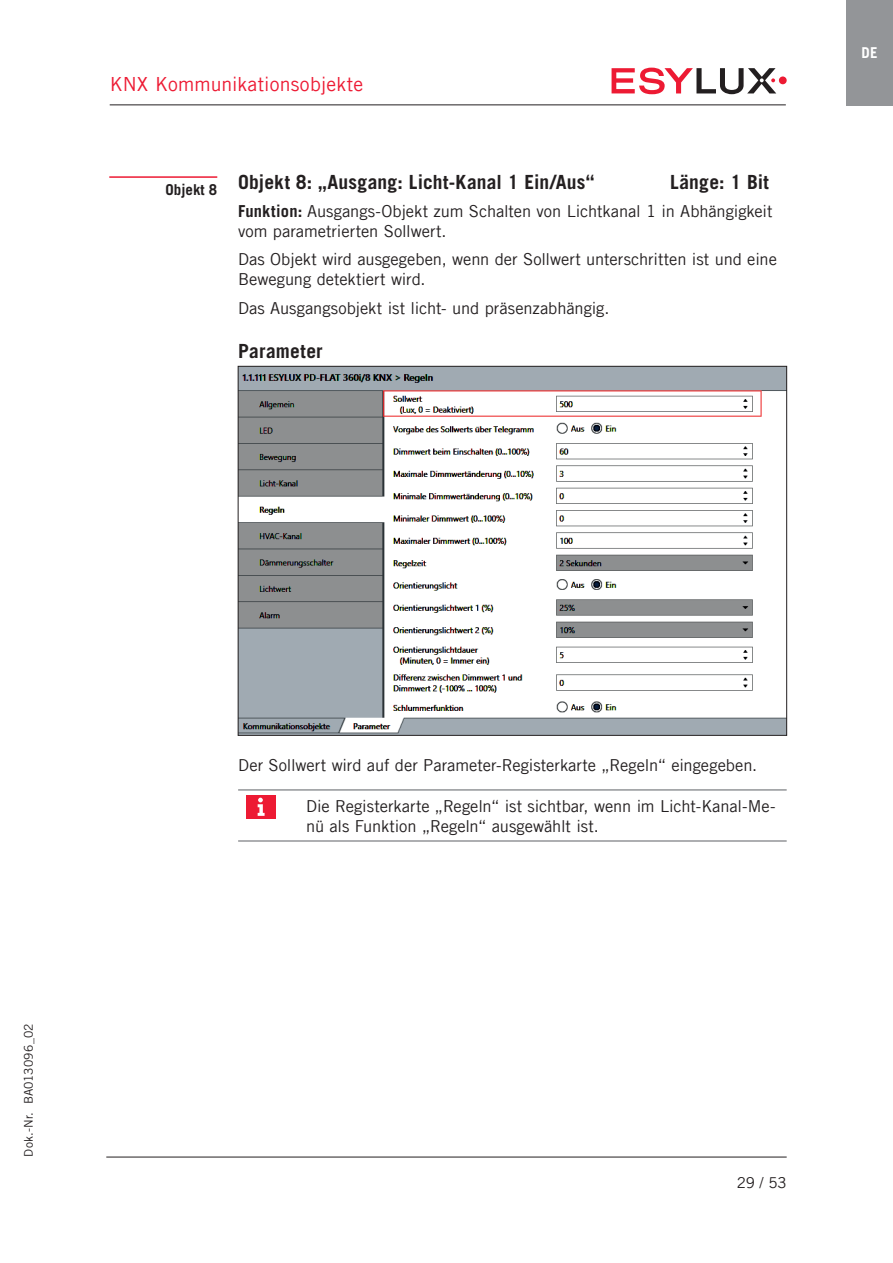
<style>
.page{position:relative;width:893px;height:1263px;background:#fff}
.page>*{position:absolute;margin:0;border:0;box-sizing:border-box;transform-origin:0 0}
.t1{font:700 19.5px "Trade Gothic LT Com";letter-spacing:.01em;color:#231f20}
.t2{font:19.5px "Trade Gothic LT Com";letter-spacing:.01em;color:#ed1a33}
.t3{font:16.5px/19.8px "Trade Gothic LT Com";letter-spacing:-.005em;color:#231f20}
.t4{font:700 15px "Trade Gothic LT Com";color:#231f20}
.t5{font:15px "Trade Gothic LT Com";color:#231f20}
.t6{font:700 15px "Trade Gothic LT Com";color:#fff}
.t7{font:12px "Trade Gothic LT Com";letter-spacing:.015em;color:#231f20}
.s1{font-weight:700}
</style>
<div class="page">
<hr style="left:106px;top:1157px;width:681px;height:1px;background:#231f20">
<div style="left:779px;top:76px;width:8px;height:8px;background:#ed1a33;border-radius:50%"></div>
<svg style="left:612px;top:68px;width:164px;height:26px"></svg>
<hr style="left:110px;top:104px;width:676px;height:1px;background:#231f20">
<div style="left:846px;top:0;width:47px;height:105px;background:#939598"></div>
<hr style="left:238px;top:789px;width:549px;height:2px;background:#939598">
<hr style="left:238px;top:840px;width:549px;height:2px;background:#939598">
<img style="left:240px;top:368px;width:545px;height:365px">
<hr style="left:109px;top:176px;width:108px;height:2px;background:#ed1a33">
<div style="left:246px;top:795px;width:30px;height:23px;background:#ed1a33"></div>
<svg style="left:258px;top:798px;width:7px;height:18px"></svg>
<p class="t2" style="left:110px;top:72px;width:255px">KNX Kommunikationsobjekte</p>
<p class="t4" style="left:166px;top:180px;width:53px">Objekt 8</p>
<p class="t1" style="left:238px;top:170px;width:358px">Objekt 8: „Ausgang: Licht-Kanal 1 Ein/Aus“</p>
<p class="t1" style="left:670px;top:170px;width:100px">Länge: 1 Bit</p>
<p class="t3" style="left:238px;top:201px;width:536px"><span class="s1">Funktion:</span> Ausgangs-Objekt zum Schalten von Lichtkanal 1 in Abhängigkeit vom parametrierten Sollwert.</p>
<p class="t3" style="left:238px;top:249px;width:540px">Das Objekt wird ausgegeben, wenn der Sollwert unterschritten ist und eine<br>Bewegung detektiert wird.</p>
<p class="t3" style="left:238px;top:298px;width:373px">Das Ausgangsobjekt ist licht- und präsenzabhängig.</p>
<p class="t1" style="left:238px;top:339px;width:86px">Parameter</p>
<p class="t6" style="left:862px;top:43px;width:17px">DE</p>
<p class="t7" style="left:21px;top:1157px;width:135px;rotate:-90deg">Dok.-Nr. BA013096_02</p>
<p class="t3" style="left:238px;top:755px;width:521px">Der Sollwert wird auf der Parameter-Registerkarte „Regeln“ eingegeben.</p>
<p class="t3" style="left:306px;top:796px;width:471px">Die Registerkarte „Regeln“ ist sichtbar, wenn im Licht-Kanal-Me&shy;nü als Funktion „Regeln“ ausgewählt ist.</p>
<p class="t5" style="left:737px;top:1174px;width:51px">29 / 53</p>
</div>
